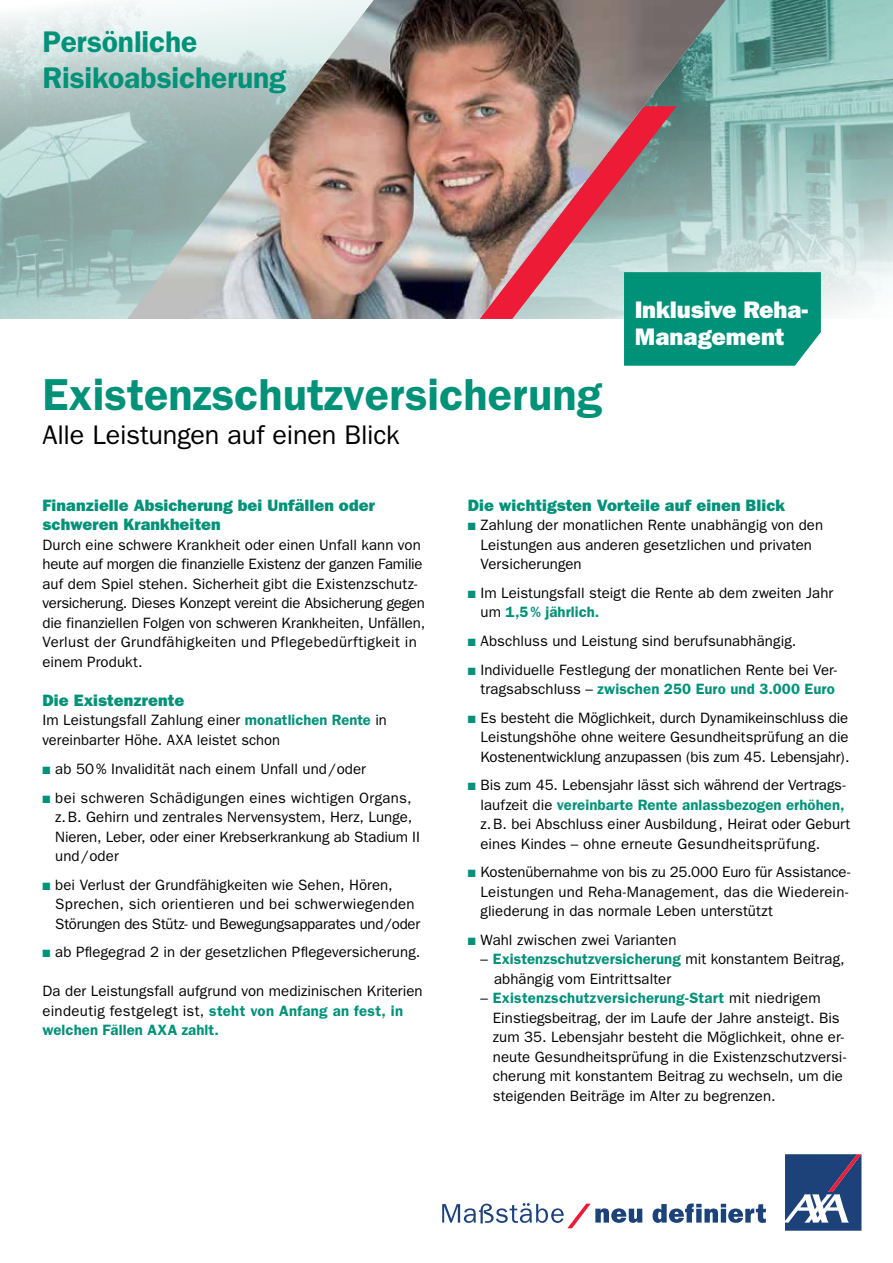
<style>
.page{position:relative;width:893px;height:1263px;background:#fff}
.page>*{position:absolute;margin:0;border:0;box-sizing:border-box;transform-origin:0 0}
.t1{font:600 45px "Franklin Gothic";color:#009279}
.t2{font:600 30px/36px "Franklin Gothic";letter-spacing:-.005em;color:#009279}
.t3{font:27px "Franklin Gothic";letter-spacing:-.005em;color:#000}
.t4{font:800 24px/27px "Franklin Gothic";letter-spacing:-.005em;color:#fff}
.t5{font:800 16.5px/19.5px "Franklin Gothic";letter-spacing:.005em;color:#009279}
.t6{font:15px/19.5px "Franklin Gothic";letter-spacing:.005em;color:#000}
.s1{font-weight:600;color:#009279}
.s2{color:#009279}
</style>
<div class="page">
<img style="left:742px;top:0;width:151px;height:141px">
<svg style="left:821px;top:141px;width:72px;height:173px"></svg>
<svg style="left:0;top:3px;width:128px;height:301px;background:#b1c9c6"></svg>
<svg style="left:652px;top:1203px;width:114px;height:20px"></svg>
<svg style="left:442px;top:1203px;width:200px;height:25px"></svg>
<svg style="left:785px;top:1154px;width:76px;height:77px;background:#465e8c"></svg>
<svg style="left:624px;top:106px;width:197px;height:260px;background:#59afa2"></svg>
<img style="left:128px;top:0;width:614px;height:319px">
<h2 class="t2" style="left:43px;top:24px;width:245px">Persönliche<br>Risikoabsicherung</h2>
<h1 class="t1" style="left:43px;top:368px;width:561px">Existenzschutzversicherung</h1>
<h3 class="t3" style="left:43px;top:420px;width:359px">Alle Leistungen auf einen Blick</h3>
<h3 class="t4" style="left:635px;top:296px;width:175px">Inklusive Reha-<br>Management</h3>
<p class="t5" style="left:43px;top:495px;width:334px">Finanzielle Absicherung bei Unfällen oder schweren Krankheiten</p>
<p class="t6" style="left:43px;top:535px;width:384px">Durch eine schwere Krankheit oder einen Unfall kann von heute auf morgen die finanzielle Existenz der ganzen Familie auf dem Spiel stehen. Sicherheit gibt die Existenzschutz&shy;versicherung. Dieses Konzept vereint die Absicherung gegen die finanziellen Folgen von schweren Krankheiten, Unfällen, Verlust der Grundfähigkeiten und Pflegebedürftigkeit in einem Produkt.</p>
<p class="t5" style="left:43px;top:690px;width:143px">Die Existenzrente</p>
<p class="t6" style="left:43px;top:710px;width:346px">Im Leistungsfall Zahlung einer <span class="s1">monatlichen Rente</span> in vereinbarter Höhe. AXA leistet schon</p>
<p class="t6" style="left:43px;top:759px;width:325px"><span class="s2">■</span> ab 50% Invalidität nach einem Unfall und/oder</p>
<p class="t6" style="left:55px;top:788px;width:366px;text-indent:-13px"><span class="s2">■</span> bei schweren Schädigungen eines wichtigen Organs, z.B. Gehirn und zentrales Nervensystem, Herz, Lunge, Nieren, Leber, oder einer Krebserkrankung ab Stadium II und/oder</p>
<p class="t6" style="left:55px;top:875px;width:366px;text-indent:-13px"><span class="s2">■</span> bei Verlust der Grundfähigkeiten wie Sehen, Hören,<br>Sprechen, sich orientieren und bei schwerwiegenden<br>Störungen des Stütz- und Bewegungsapparates und/oder</p>
<p class="t6" style="left:43px;top:942px;width:379px"><span class="s2">■</span> ab Pflegegrad 2 in der gesetzlichen Pflegeversicherung.</p>
<p class="t6" style="left:43px;top:981px;width:382px">Da der Leistungsfall aufgrund von medizinischen Kriterien eindeutig festgelegt ist, <span class="s1">steht von Anfang an fest, in welchen Fällen AXA zahlt.</span></p>
<p class="t5" style="left:468px;top:495px;width:319px">Die wichtigsten Vorteile auf einen Blick</p>
<p class="t6" style="left:480px;top:515px;width:344px;text-indent:-13px"><span class="s2">■</span> Zahlung der monatlichen Rente unabhängig von den<br>Leistungen aus anderen gesetzlichen und privaten<br>Versicherungen</p>
<p class="t6" style="left:480px;top:583px;width:354px;text-indent:-13px"><span class="s2">■</span> Im Leistungsfall steigt die Rente ab dem zweiten Jahr um <span class="s1">1,5% jährlich.</span></p>
<p class="t6" style="left:468px;top:631px;width:330px"><span class="s2">■</span> Abschluss und Leistung sind berufsunabhängig.</p>
<p class="t6" style="left:468px;top:660px;width:371px;text-align:right"><span class="s2">■</span> Individuelle Festlegung der monatlichen Rente bei Ver&shy;tragsabschluss – <span class="s1">zwischen 250 Euro und 3.000 Euro</span></p>
<p class="t6" style="left:480px;top:708px;width:370px;text-align:justify;text-indent:-13px"><span class="s2">■</span> Es besteht die Möglichkeit, durch Dynamikeinschluss die Leistungshöhe ohne weitere Gesundheitsprüfung an die Kostenentwicklung anzupassen (bis zum 45. Lebensjahr).</p>
<p class="t6" style="left:480px;top:775px;width:371px;text-indent:-13px"><span class="s2">■</span> Bis zum 45. Lebensjahr lässt sich während der Vertrags&shy;laufzeit die <span class="s1">vereinbarte Rente anlassbezogen erhöhen, </span>z.B. bei Abschluss einer Ausbildung , Heirat oder Geburt eines Kindes – ohne erneute Gesundheitsprüfung.</p>
<p class="t6" style="left:480px;top:862px;width:371px;text-indent:-13px"><span class="s2">■</span> Kostenübernahme von bis zu 25.000 Euro für Assistance-<br>Leistungen und Reha-Management, das die Wiederein&shy;gliederung in das normale Leben unterstützt</p>
<p class="t6" style="left:468px;top:930px;width:210px"><span class="s2">■</span> Wahl zwischen zwei Varianten</p>
<p class="t6" style="left:494px;top:950px;width:352px;text-indent:-14px">– <span class="s1">Existenzschutzversicherung</span> mit konstantem Beitrag, abhängig vom Eintrittsalter</p>
<p class="t6" style="left:493px;top:989px;width:355px;text-indent:-12px">– <span class="s1">Existenzschutzversicherung-Start</span> mit niedrigem Einstiegsbeitrag, der im Laufe der Jahre ansteigt. Bis zum 35. Lebensjahr besteht die Möglichkeit, ohne er&shy;neute Gesundheitsprüfung in die Existenzschutzversi&shy;cherung mit konstantem Beitrag zu wechseln, um die steigenden Beiträge im Alter zu begrenzen.</p>
</div>
